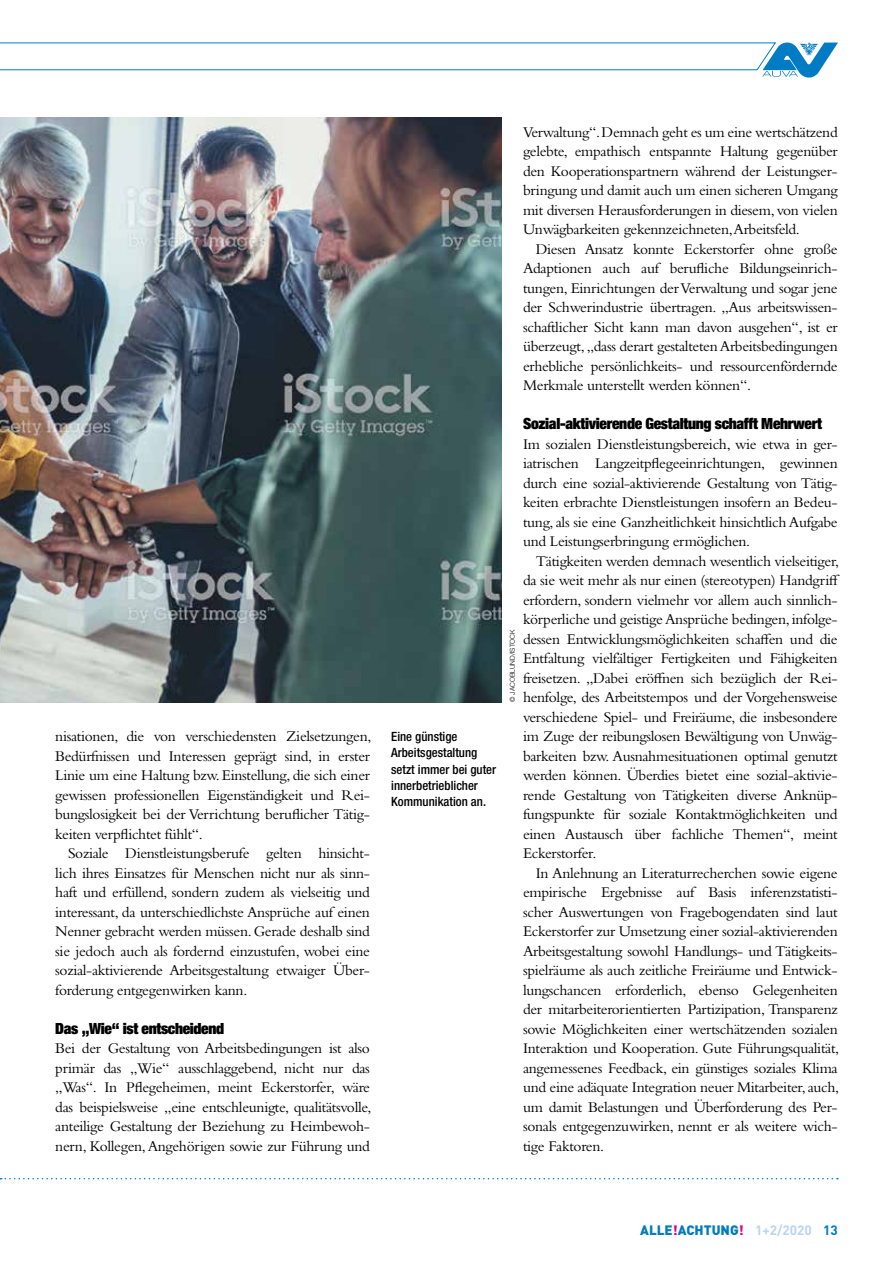
<style>
.page{position:relative;width:893px;height:1263px;background:#fff}
.page>*{position:absolute;margin:0;border:0;box-sizing:border-box;transform-origin:0 0}
.t1{font:15.45px/19.5px "Bembo Std";letter-spacing:-.02em;color:#000;text-align:justify}
.t2{font:900 condensed 15.45px "Helvetica Neue LT Std";letter-spacing:-.02em;color:#000}
.t3{font:900 13.5px "DIN Pro";color:#007bc4}
.t4{font:500 condensed 12.75px/16.2px "Helvetica Neue LT Std";color:#000}
.t5{font:300 6.75px "Helvetica Neue LT Std";color:#000}
.s1{color:#e6007d}
.s2{font-weight:700;color:#bcd4f0}
.s3{font-weight:700}
</style>
<div class="page">
<svg style="left:0;top:1178px;width:838px;height:1px"></svg>
<svg style="left:0;top:42px;width:838px;height:36px"></svg>
<img style="left:0;top:117px;width:502px;height:585px">
<p class="t1" style="left:55px;top:726px;width:318px">nisationen, die von verschiedensten Zielsetzungen, Bedürfnissen und Interessen geprägt sind, in erster Linie um eine Haltung bzw. Einstellung, die sich einer gewissen professionellen Eigenständigkeit und Rei&shy;bungslosigkeit bei der Verrichtung beruflicher Tätig&shy;keiten verpflichtet fühlt“.</p>
<p class="t1" style="left:55px;top:843px;width:316px;text-indent:13px">Soziale Dienstleistungsberufe gelten hinsicht&shy;lich ihres Einsatzes für Menschen nicht nur als sinn&shy;haft und erfüllend, sondern zudem als vielseitig und interessant, da unterschiedlichste Ansprüche auf einen Nenner gebracht werden müssen. Gerade deshalb sind sie jedoch auch als fordernd einzustufen, wobei eine sozial-aktivierende Arbeitsgestaltung etwaiger Über&shy;forderung entgegenwirken kann.</p>
<p class="t2" style="left:55px;top:1018px;width:170px">Das „Wie“ ist entscheidend</p>
<p class="t1" style="left:55px;top:1038px;width:318px">Bei der Gestaltung von Arbeitsbedingungen ist also primär das „Wie“ ausschlaggebend, nicht nur das „Was“. In Pflegeheimen, meint Eckerstorfer, wäre das beispielsweise „eine entschleunigte, qualitätsvolle, anteilige Gestaltung der Beziehung zu Heimbewoh&shy;nern, Kollegen, Angehörigen sowie zur Führung und</p>
<p class="t4" style="left:391px;top:728px;width:107px">Eine günstige<br>Arbeitsgestaltung setzt immer bei guter innerbetrieblicher<br>Kommunikation an.</p>
<p class="t5" style="left:508px;top:702px;width:74px;rotate:-90deg">© JACOBLUND/ISTOCK</p>
<p class="t1" style="left:523px;top:122px;width:316px">Verwaltung“. Demnach geht es um eine wertschätzend gelebte, empathisch entspannte Haltung gegenüber den Kooperationspartnern während der Leistungser&shy;bringung und damit auch um einen sicheren Umgang mit diversen Herausforderungen in diesem, von vielen Unwägbarkeiten gekennzeichneten,Arbeitsfeld.</p>
<p class="t1" style="left:523px;top:239px;width:316px;text-indent:13px">Diesen Ansatz konnte Eckerstorfer ohne große Adaptionen auch auf berufliche Bildungseinrich&shy;tungen, Einrichtungen der Verwaltung und sogar jene der Schwerindustrie übertragen. „Aus arbeitswissen&shy;schaftlicher Sicht kann man davon ausgehen“, ist er überzeugt, „dass derart gestalteten Arbeitsbedingungen erhebliche persönlichkeits- und ressourcenfördernde Merkmale unterstellt werden können“.</p>
<p class="t2" style="left:523px;top:414px;width:300px">Sozial-aktivierende Gestaltung schafft Mehrwert</p>
<p class="t1" style="left:523px;top:434px;width:316px">Im sozialen Dienstleistungsbereich, wie etwa in ger&shy;iatrischen Langzeitpflegeeinrichtungen, gewinnen durch eine sozial-aktivierende Gestaltung von Tätig&shy;keiten erbrachte Dienstleistungen insofern an Bedeu&shy;tung, als sie eine Ganzheitlichkeit hinsichtlich Aufgabe und Leistungserbringung ermöglichen.</p>
<p class="t1" style="left:523px;top:551px;width:318px;text-align:left;text-indent:13px">Tätigkeiten werden demnach wesentlich vielseitiger, da sie weit mehr als nur einen (stereotypen) Handgriff erfordern, sondern vielmehr vor allem auch sinnlich&shy;körperliche und geistige Ansprüche bedingen, infolge&shy;dessen Entwicklungsmöglichkeiten schaffen und die Entfaltung vielfältiger Fertigkeiten und Fähigkeiten freisetzen. „Dabei eröffnen sich bezüglich der Rei&shy;henfolge, des Arbeitstempos und der Vorgehensweise verschiedene Spiel- und Freiräume, die insbesondere im Zuge der reibungslosen Bewältigung von Unwäg&shy;barkeiten bzw. Ausnahmesituationen optimal genutzt werden können. Überdies bietet eine sozial-aktivie&shy;rende Gestaltung von Tätigkeiten diverse Anknüp&shy;fungspunkte für soziale Kontaktmöglichkeiten und einen Austausch über fachliche Themen“, meint Eckerstorfer.</p>
<p class="t1" style="left:523px;top:863px;width:318px;text-indent:13px">In Anlehnung an Literaturrecherchen sowie eigene empirische Ergebnisse auf Basis inferenzstatisti&shy;scher Auswertungen von Fragebogendaten sind laut Eckerstorfer zur Umsetzung einer sozial-aktivierenden Arbeitsgestaltung sowohl Handlungs- und Tätigkeits&shy;spielräume als auch zeitliche Freiräume und Entwick&shy;lungschancen erforderlich, ebenso Gelegenheiten der mitarbeiterorientierten Partizipation, Transparenz sowie Möglichkeiten einer wertschätzenden sozialen Interaktion und Kooperation. Gute Führungsqualität, angemessenes Feedback, ein günstiges soziales Klima und eine adäquate Integration neuer Mitarbeiter, auch, um damit Belastungen und Überforderung des Per&shy;sonals entgegenzuwirken, nennt er als weitere wich&shy;tige Faktoren.</p>
<p class="t3" style="left:640px;top:1218px;width:199px">ALLE<span class="s1">!</span>ACHTUNG<span class="s1">!</span> <span class="s2">1+2/2020</span> <span class="s3">13</span></p>
</div>
